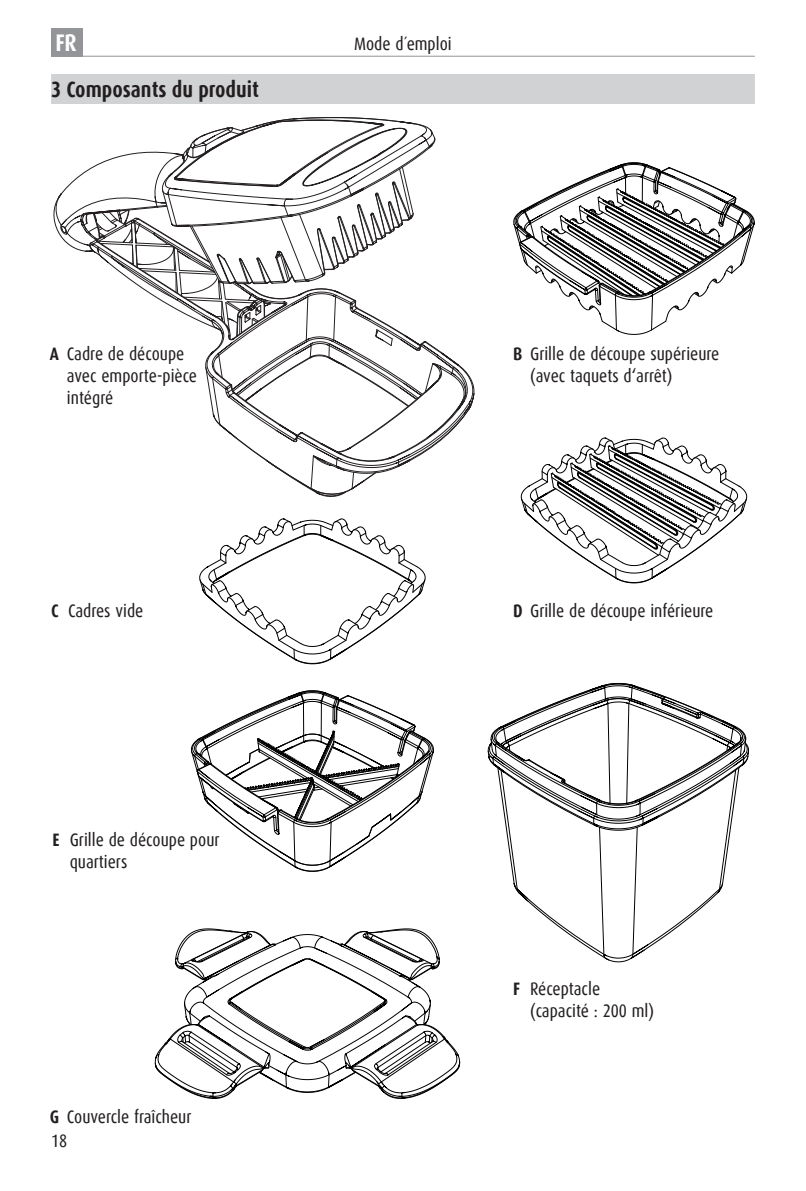
<style>
.page{position:relative;width:806px;height:1191px;background:#fff}
.page>*{position:absolute;margin:0;border:0;box-sizing:border-box;transform-origin:0 0}
.t1{font:700 24px "Dax Condensed";color:#fff}
.t2{font:700 22px "Dax Condensed";color:#231f20}
.t3{font:18px/21.6px "Dax Condensed";color:#231f20}
.s1{font-weight:700}
</style>
<div class="page">
<svg style="left:53px;top:117px;width:421px;height:380px"></svg>
<svg style="left:513px;top:162px;width:241px;height:173px"></svg>
<svg style="left:520px;top:437px;width:226px;height:146px"></svg>
<svg style="left:191px;top:690px;width:242px;height:181px"></svg>
<svg style="left:487px;top:683px;width:261px;height:279px"></svg>
<svg style="left:199px;top:518px;width:226px;height:146px"></svg>
<svg style="left:155px;top:928px;width:305px;height:170px"></svg>
<hr style="left:51px;top:56px;width:703px;height:1px;background:#939598">
<div style="left:51px;top:28px;width:31px;height:29px;background:#939598"></div>
<div style="left:51px;top:74px;width:703px;height:30px;background:#d1d2d4"></div>
<h1 class="t1" style="left:55px;top:29px;width:23px">FR</h1>
<p class="t3" style="left:354px;top:33px;width:99px">Mode d´emploi</p>
<p class="t2" style="left:51px;top:77px;width:209px">3 Composants du produit</p>
<p class="t3" style="left:67px;top:344px;width:131px;text-indent:-17px"><span class="s1">A</span> Cadre de découpe avec emporte-pièce intégré</p>
<p class="t3" style="left:529px;top:344px;width:191px;text-indent:-17px"><span class="s1">B</span> Grille de découpe supérieure (avec taquets d‘arrêt)</p>
<p class="t3" style="left:51px;top:600px;width:94px"><span class="s1">C</span> Cadres vide</p>
<p class="t3" style="left:70px;top:829px;width:151px;text-indent:-17px"><span class="s1">E</span> Grille de découpe pour quartiers</p>
<p class="t3" style="left:50px;top:1106px;width:143px"><span class="s1">G</span> Couvercle fraîcheur</p>
<p class="t3" style="left:51px;top:1129px;width:18px">18</p>
<p class="t3" style="left:512px;top:600px;width:202px"><span class="s1">D</span> Grille de découpe inférieure</p>
<p class="t3" style="left:529px;top:978px;width:125px;text-indent:-17px"><span class="s1">F</span> Réceptacle (capacité : 200 ml)</p>
</div>
